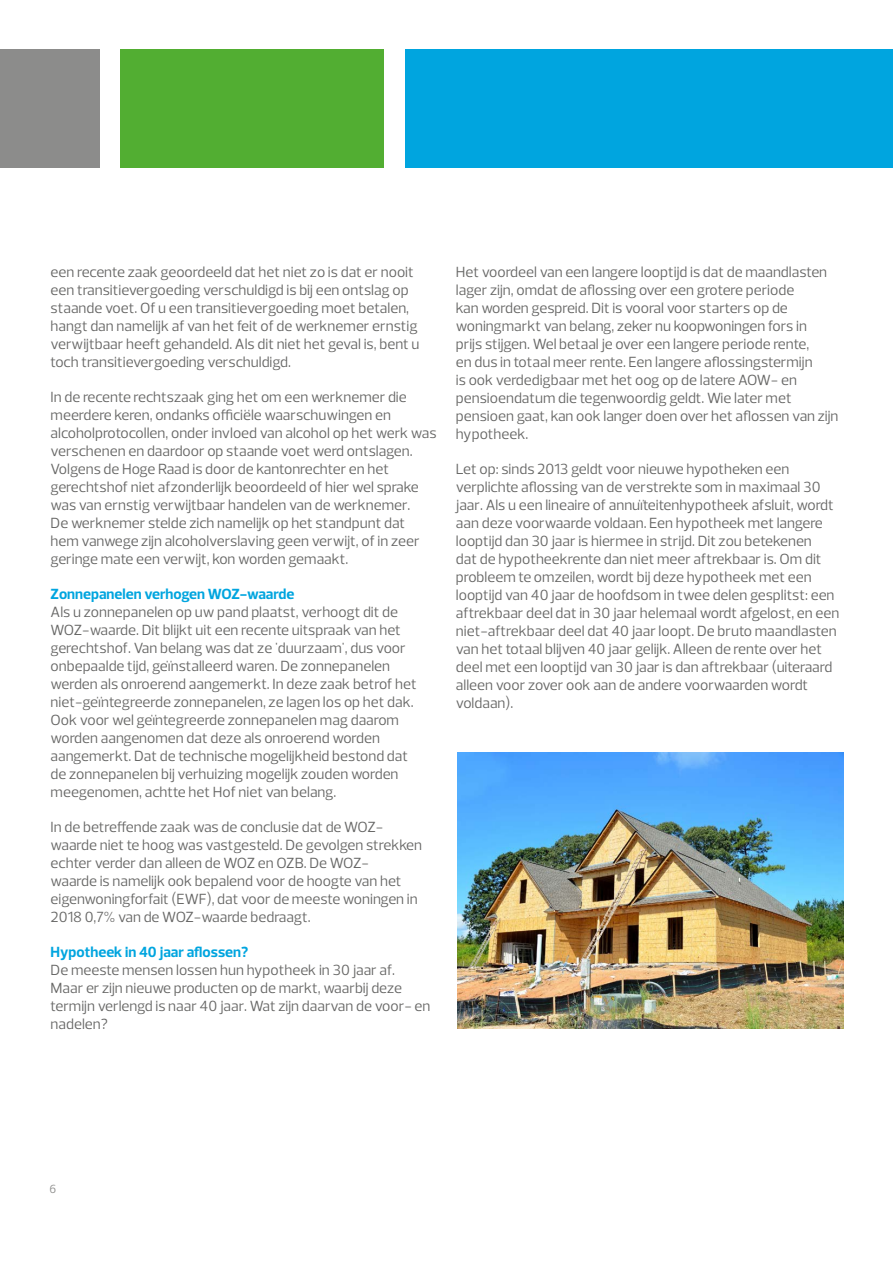
<style>
.page{position:relative;width:893px;height:1263px;background:#fff}
.page>*{position:absolute;margin:0;border:0;box-sizing:border-box;transform-origin:0 0}
.t1{font:15px/18px "Prelo";color:#666665}
.t2{font:700 15px "Prelo";color:#00a5df}
.t3{font:12px "Prelo";color:#8c8c8b}
</style>
<div class="page">
<div style="left:121px;top:50px;width:263px;height:118px;background:#52ae32"></div>
<div style="left:0;top:50px;width:99px;height:118px;background:#8c8c8b"></div>
<div style="left:405px;top:50px;width:488px;height:118px;background:#00a5df"></div>
<img style="left:457px;top:752px;width:386px;height:277px">
<p class="t1" style="left:51px;top:263px;width:370px">een recente zaak geoordeeld dat het niet zo is dat er nooit een transitievergoeding verschuldigd is bij een ontslag op staande voet. Of u een transitievergoeding moet betalen, hangt dan namelijk af van het feit of de werknemer ernstig verwijtbaar heeft gehandeld. Als dit niet het geval is, bent u toch transitievergoeding verschuldigd.</p>
<p class="t1" style="left:51px;top:388px;width:387px">In de recente rechtszaak ging het om een werknemer die meerdere keren, ondanks officiële waarschuwingen en alcoholprotocollen, onder invloed van alcohol op het werk was verschenen en daardoor op staande voet werd ontslagen.<br>Volgens de Hoge Raad is door de kantonrechter en het gerechtshof niet afzonderlijk beoordeeld of hier wel sprake was van ernstig verwijtbaar handelen van de werknemer.<br>De werknemer stelde zich namelijk op het standpunt dat hem vanwege zijn alcoholverslaving geen verwijt, of in zeer geringe mate een verwijt, kon worden gemaakt.</p>
<p class="t2" style="left:51px;top:584px;width:245px">Zonnepanelen verhogen WOZ-waarde</p>
<p class="t1" style="left:51px;top:603px;width:368px">Als u zonnepanelen op uw pand plaatst, verhoogt dit de WOZ-waarde. Dit blijkt uit een recente uitspraak van het gerechtshof. Van belang was dat ze 'duurzaam', dus voor onbepaalde tijd, geïnstalleerd waren. De zonnepanelen werden als onroerend aangemerkt. In deze zaak betrof het niet-geïntegreerde zonnepanelen, ze lagen los op het dak.<br>Ook voor wel geïntegreerde zonnepanelen mag daarom worden aangenomen dat deze als onroerend worden aangemerkt. Dat de technische mogelijkheid bestond dat de zonnepanelen bij verhuizing mogelijk zouden worden meegenomen, achtte het Hof niet van belang.</p>
<p class="t1" style="left:51px;top:818px;width:373px">In de betreffende zaak was de conclusie dat de WOZ&shy;waarde niet te hoog was vastgesteld. De gevolgen strekken echter verder dan alleen de WOZ en OZB. De WOZ-<br>waarde is namelijk ook bepalend voor de hoogte van het eigenwoningforfait (EWF), dat voor de meeste woningen in 2018 0,7% van de WOZ-waarde bedraagt.</p>
<p class="t2" style="left:51px;top:942px;width:199px">Hypotheek in 40 jaar aflossen?</p>
<p class="t1" style="left:51px;top:961px;width:381px">De meeste mensen lossen hun hypotheek in 30 jaar af.<br>Maar er zijn nieuwe producten op de markt, waarbij deze termijn verlengd is naar 40 jaar. Wat zijn daarvan de voor- en nadelen?</p>
<p class="t1" style="left:456px;top:263px;width:384px">Het voordeel van een langere looptijd is dat de maandlasten lager zijn, omdat de aflossing over een grotere periode<br>kan worden gespreid. Dit is vooral voor starters op de woningmarkt van belang, zeker nu koopwoningen fors in<br>prijs stijgen. Wel betaal je over een langere periode rente,<br>en dus in totaal meer rente. Een langere aflossingstermijn<br>is ook verdedigbaar met het oog op de latere AOW- en pensioendatum die tegenwoordig geldt. Wie later met pensioen gaat, kan ook langer doen over het aflossen van zijn hypotheek.</p>
<p class="t1" style="left:456px;top:460px;width:385px">Let op: sinds 2013 geldt voor nieuwe hypotheken een verplichte aflossing van de verstrekte som in maximaal 30 jaar. Als u een lineaire of annuïteitenhypotheek afsluit, wordt aan deze voorwaarde voldaan. Een hypotheek met langere looptijd dan 30 jaar is hiermee in strijd. Dit zou betekenen<br>dat de hypotheekrente dan niet meer aftrekbaar is. Om dit probleem te omzeilen, wordt bij deze hypotheek met een looptijd van 40 jaar de hoofdsom in twee delen gesplitst: een aftrekbaar deel dat in 30 jaar helemaal wordt afgelost, en een niet-aftrekbaar deel dat 40 jaar loopt. De bruto maandlasten van het totaal blijven 40 jaar gelijk. Alleen de rente over het deel met een looptijd van 30 jaar is dan aftrekbaar (uiteraard alleen voor zover ook aan de andere voorwaarden wordt voldaan).</p>
<p class="t3" style="left:50px;top:1181px;width:8px">6</p>
</div>
